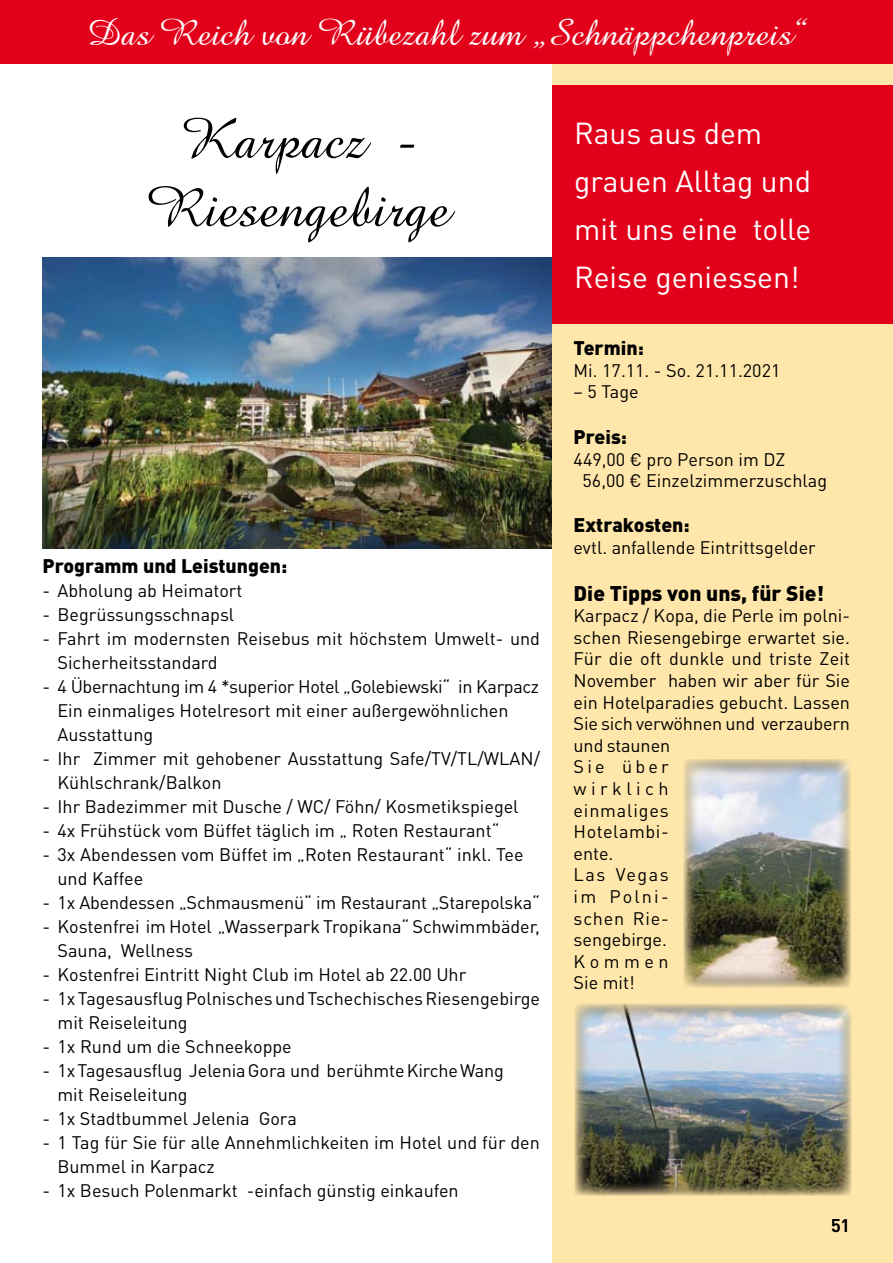
<style>
.page{position:relative;width:893px;height:1263px;background:#fff}
.page>*{position:absolute;margin:0;border:0;box-sizing:border-box;transform-origin:0 0}
.t1{font:57px/68.4px "Amazone BT";color:#000;text-align:center}
.t2{font:37.5px "Amazone BT";color:#fff}
.t3{font:30px/48px "DIN Pro";color:#fff}
.t4{font:900 21px "DIN Pro";color:#000}
.t5{font:900 19.5px "DIN Pro";color:#000}
.t6{font:18px/21.6px "DIN Pro";color:#000}
.t7{font:500 18px "DIN Pro";color:#000}
</style>
<div class="page">
<img style="left:43px;top:257px;width:510px;height:292px">
<div style="left:553px;top:64px;width:340px;height:1199px;background:#ffe7ab"></div>
<div style="left:0;top:0;width:893px;height:64px;background:#e2001a"></div>
<div style="left:553px;top:85px;width:340px;height:238px;background:#e2001a"></div>
<div style="left:574px;top:998px;width:278px;height:201px;background:#000;opacity:.5"></div>
<div style="left:683px;top:757px;width:168px;height:231px;background:#000;opacity:.5"></div>
<h2 class="t2" style="left:87px;top:12px;width:721px">Das Reich von Rübezahl zum „Schnäppchenpreis“</h2>
<h1 class="t1" style="left:146px;top:106px;width:306px">Karpacz -<br>Riesengebirge</h1>
<p class="t5" style="left:43px;top:553px;width:246px">Programm und Leistungen:</p>
<p class="t6" style="left:43px;top:579px;width:201px">- Abholung ab Heimatort</p>
<p class="t6" style="left:43px;top:603px;width:193px">- Begrüssungsschnapsl</p>
<p class="t6" style="left:58px;top:626px;width:484px;line-height:24px;text-indent:-15px">- Fahrt im modernsten Reisebus mit höchstem Umwelt- und<br>Sicherheitsstandard</p>
<p class="t6" style="left:58px;top:674px;width:483px;line-height:24px;text-indent:-15px">- 4 Übernachtung im 4 *superior Hotel „Golebiewski“ in Karpacz<br>Ein einmaliges Hotelresort mit einer außergewöhnlichen<br>Ausstattung</p>
<p class="t6" style="left:58px;top:746px;width:484px;line-height:24px;text-indent:-15px">- Ihr Zimmer mit gehobener Ausstattung Safe/TV/TL/WLAN/<br>Kühlschrank/Balkon</p>
<p class="t6" style="left:43px;top:795px;width:478px">- Ihr Badezimmer mit Dusche / WC/ Föhn/ Kosmetikspiegel</p>
<p class="t6" style="left:43px;top:819px;width:458px">- 4x Frühstück vom Büffet täglich im „ Roten Restaurant“</p>
<p class="t6" style="left:58px;top:842px;width:468px;line-height:24px;text-indent:-15px">- 3x Abendessen vom Büffet im „Roten Restaurant“ inkl. Tee und Kaffee</p>
<p class="t6" style="left:43px;top:891px;width:499px">- 1x Abendessen „Schmausmenü“ im Restaurant „Starepolska“</p>
<p class="t6" style="left:58px;top:914px;width:484px;line-height:24px;text-indent:-15px">- Kostenfrei im Hotel „Wasserpark Tropikana“ Schwimmbäder,<br>Sauna, Wellness</p>
<p class="t6" style="left:43px;top:963px;width:425px">- Kostenfrei Eintritt Night Club im Hotel ab 22.00 Uhr</p>
<p class="t6" style="left:58px;top:986px;width:484px;line-height:24px;text-indent:-15px">- 1x Tagesausflug Polnisches und Tschechisches Riesengebirge mit Reiseleitung</p>
<p class="t6" style="left:43px;top:1035px;width:251px">- 1x Rund um die Schneekoppe</p>
<p class="t6" style="left:57px;top:1058px;width:448px;line-height:24px;text-indent:-15px">- 1x Tagesausflug Jelenia Gora und berühmte Kirche Wang mit Reiseleitung</p>
<p class="t6" style="left:43px;top:1107px;width:256px">- 1x Stadtbummel Jelenia Gora</p>
<p class="t6" style="left:57px;top:1130px;width:484px;line-height:24px;text-indent:-15px">- 1 Tag für Sie für alle Annehmlichkeiten im Hotel und für den<br>Bummel in Karpacz</p>
<p class="t6" style="left:43px;top:1179px;width:418px">- 1x Besuch Polenmarkt -einfach günstig einkaufen</p>
<h3 class="t3" style="left:574px;top:107px;width:239px">Raus aus dem grauen Alltag und mit uns eine tolle<br>Reise geniessen!</h3>
<p class="t5" style="left:574px;top:335px;width:72px">Termin:</p>
<p class="t6" style="left:574px;top:359px;width:208px">Mi. 17.11. - So. 21.11.2021</p>
<p class="t6" style="left:574px;top:380px;width:67px">– 5 Tage</p>
<p class="t5" style="left:574px;top:424px;width:55px">Preis:</p>
<p class="t6" style="left:583px;top:447px;width:246px;text-indent:-9px">449,00 € pro Person im DZ<br>56,00 € Einzelzimmerzuschlag</p>
<p class="t5" style="left:574px;top:512px;width:118px">Extrakosten:</p>
<p class="t6" style="left:574px;top:536px;width:244px">evtl. anfallende Eintrittsgelder</p>
<p class="t4" style="left:574px;top:579px;width:252px">Die Tipps von uns, für Sie!</p>
<p class="t6" style="left:574px;top:604px;width:278px">Karpacz / Kopa, die Perle im polni&shy;schen Riesengebirge erwartet sie.<br>Für die oft dunkle und triste Zeit<br>November haben wir aber für Sie ein Hotelparadies gebucht. Lassen<br>Sie sich verwöhnen und verzaubern und staunen<br>Sie über<br>wirklich<br>einmaliges<br>Hotelambi-<br>ente.<br>Las Vegas<br>im Polni-<br>schen Rie-<br>sengebirge.<br>Kommen<br>Sie mit!</p>
<p class="t7" style="left:831px;top:1214px;width:21px">51</p>
</div>
